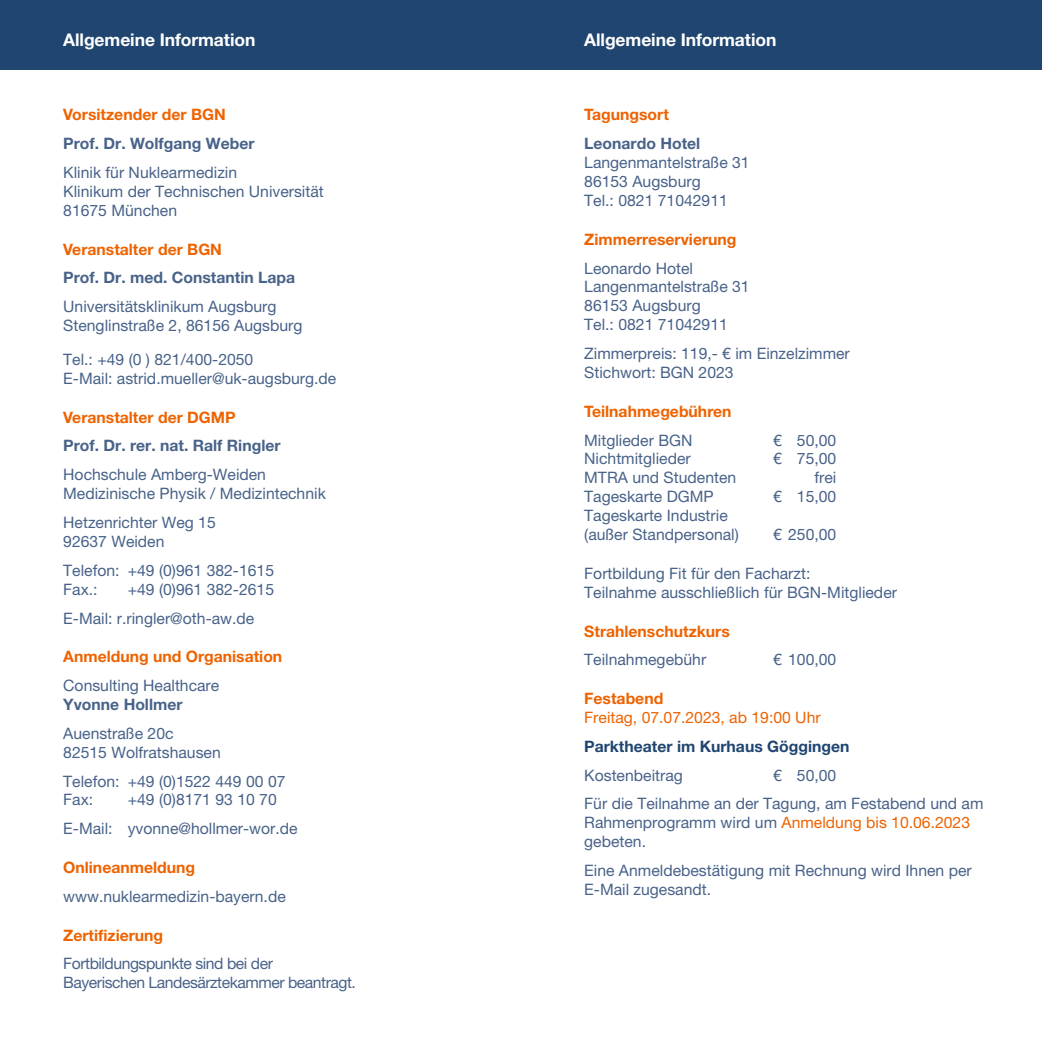
<style>
.page{position:relative;width:1042px;height:1042px;background:#fff}
.page>*{position:absolute;margin:0;border:0;box-sizing:border-box;transform-origin:0 0}
.t1{font:700 17.5px "Helvetica Neue 75";letter-spacing:-.005em;color:#fff}
.t2{font:15.75px/18.9px "Helvetica Neue LT Pro";color:#486289}
.t3{font:700 15.75px "Helvetica Neue 75";color:#ee6300}
.t4{font:700 15.75px "Helvetica Neue LT Pro";color:#486289}
.t5{font:15.75px/18.9px "Helvetica Neue LT Pro";letter-spacing:-.03em;color:#486289}
.t6{font:15.75px "Helvetica Neue LT Pro";color:#ee6300}
.t7{font:700 15.75px "Helvetica Neue LT Pro";color:#1f4570}
.s1{color:#ee6300}
</style>
<div class="page">
<div style="left:0;top:0;width:1042px;height:70px;background:#244872"></div>
<div style="left:0;top:0;width:1042px;height:68px;background:#1f4570"></div>
<p class="t1" style="left:63px;top:29px;width:194px">Allgemeine Information</p>
<p class="t1" style="left:584px;top:29px;width:194px">Allgemeine Information</p>
<p class="t3" style="left:63px;top:105px;width:164px">Vorsitzender der BGN</p>
<p class="t4" style="left:63px;top:134px;width:193px">Prof. Dr. Wolfgang Weber</p>
<p class="t2" style="left:63px;top:163px;width:262px">Klinik für Nuklearmedizin<br>Klinikum der Technischen Universität<br>81675 München</p>
<p class="t3" style="left:63px;top:239px;width:160px">Veranstalter der BGN</p>
<p class="t4" style="left:63px;top:268px;width:233px">Prof. Dr. med. Constantin Lapa</p>
<p class="t2" style="left:63px;top:297px;width:241px">Universitätsklinikum Augsburg<br>Stenglinstraße 2, 86156 Augsburg</p>
<p class="t2" style="left:63px;top:350px;width:275px">Tel.: +49 (0 ) 821/400-2050<br>E-Mail: astrid.mueller@uk-augsburg.de</p>
<p class="t3" style="left:63px;top:407px;width:174px">Veranstalter der DGMP</p>
<p class="t4" style="left:63px;top:436px;width:219px">Prof. Dr. rer. nat. Ralf Ringler</p>
<p class="t2" style="left:63px;top:465px;width:264px">Hochschule Amberg-Weiden<br>Medizinische Physik / Medizintechnik</p>
<p class="t2" style="left:63px;top:513px;width:154px">Hetzenrichter Weg 15<br>92637 Weiden</p>
<p class="t2" style="left:63px;top:560px;width:212px">Telefon: +49 (0)961 382-1615<br>Fax.:</p>
<p class="t2" style="left:63px;top:574px;width:212px;line-height:28.9px;text-indent:64px">+49 (0)961 382-2615<br>E-Mail: r.ringler@oth-aw.de</p>
<p class="t3" style="left:63px;top:647px;width:221px">Anmeldung und Organisation</p>
<p class="t2" style="left:63px;top:676px;width:158px">Consulting Healthcare</p>
<p class="t4" style="left:63px;top:694px;width:121px">Yvonne Hollmer</p>
<p class="t2" style="left:63px;top:723px;width:159px">Auenstraße 20c<br>82515 Wolfratshausen</p>
<p class="t2" style="left:63px;top:771px;width:224px">Telefon: +49 (0)1522 449 00 07<br>Fax:</p>
<p class="t2" style="left:63px;top:785px;width:236px;line-height:28.9px;text-indent:64px">+49 (0)8171 93 10 70<br>E-Mail: yvonne@hollmer-wor.de</p>
<p class="t3" style="left:63px;top:857px;width:133px">Onlineanmeldung</p>
<p class="t2" style="left:63px;top:886px;width:224px">www.nuklearmedizin-bayern.de</p>
<p class="t3" style="left:63px;top:925px;width:101px">Zertifizierung</p>
<p class="t5" style="left:63px;top:954px;width:294px">Fortbildungspunkte sind bei der<br>Bayerischen Landesärztekammer beantragt.</p>
<p class="t3" style="left:584px;top:105px;width:86px">Tagungsort</p>
<p class="t4" style="left:584px;top:134px;width:118px">Leonardo Hotel</p>
<p class="t2" style="left:584px;top:153px;width:167px">Langenmantelstraße 31<br>86153 Augsburg<br>Tel.: 0821 71042911</p>
<p class="t3" style="left:584px;top:229px;width:154px">Zimmerreservierung</p>
<p class="t2" style="left:584px;top:258px;width:167px">Leonardo Hotel<br>Langenmantelstraße 31<br>86153 Augsburg<br>Tel.: 0821 71042911</p>
<p class="t2" style="left:584px;top:344px;width:267px">Zimmerpreis: 119,- € im Einzelzimmer<br>Stichwort: BGN 2023</p>
<p class="t3" style="left:584px;top:401px;width:149px">Teilnahmegebühren</p>
<p class="t2" style="left:584px;top:430px;width:110px">Mitglieder BGN</p>
<p class="t2" style="left:773px;top:430px;width:64px">€ 50,00</p>
<p class="t2" style="left:584px;top:449px;width:108px">Nichtmitglieder</p>
<p class="t2" style="left:773px;top:449px;width:64px">€ 75,00</p>
<p class="t2" style="left:584px;top:468px;width:154px">MTRA und Studenten</p>
<p class="t2" style="left:814px;top:468px;width:23px">frei</p>
<p class="t2" style="left:584px;top:487px;width:131px">Tageskarte DGMP</p>
<p class="t2" style="left:773px;top:487px;width:64px">€ 15,00</p>
<p class="t2" style="left:584px;top:506px;width:156px">Tageskarte Industrie (außer Standpersonal)</p>
<p class="t2" style="left:773px;top:525px;width:64px">€ 250,00</p>
<p class="t2" style="left:584px;top:563px;width:314px">Fortbildung Fit für den Facharzt:<br>Teilnahme ausschließlich für BGN-Mitglieder</p>
<p class="t3" style="left:584px;top:621px;width:147px">Strahlenschutzkurs</p>
<p class="t2" style="left:584px;top:650px;width:123px">Teilnahmegebühr</p>
<p class="t2" style="left:773px;top:650px;width:64px">€ 100,00</p>
<p class="t3" style="left:584px;top:689px;width:81px">Festabend</p>
<p class="t6" style="left:584px;top:708px;width:238px">Freitag, 07.07.2023, ab 19:00 Uhr</p>
<p class="t7" style="left:584px;top:736px;width:267px">Parktheater im Kurhaus Göggingen</p>
<p class="t2" style="left:584px;top:765px;width:100px">Kostenbeitrag</p>
<p class="t2" style="left:584px;top:760px;width:401px;line-height:28.9px;text-indent:189px">€ 50,00<br>Für die Teilnahme an der Tagung, am Festabend und am</p>
<p class="t2" style="left:584px;top:813px;width:387px">Rahmenprogramm wird um <span class="s1">Anmeldung bis 10.06.2023 </span>gebeten.</p>
<p class="t2" style="left:584px;top:861px;width:389px">Eine Anmeldebestätigung mit Rechnung wird Ihnen per<br>E-Mail zugesandt.</p>
</div>
